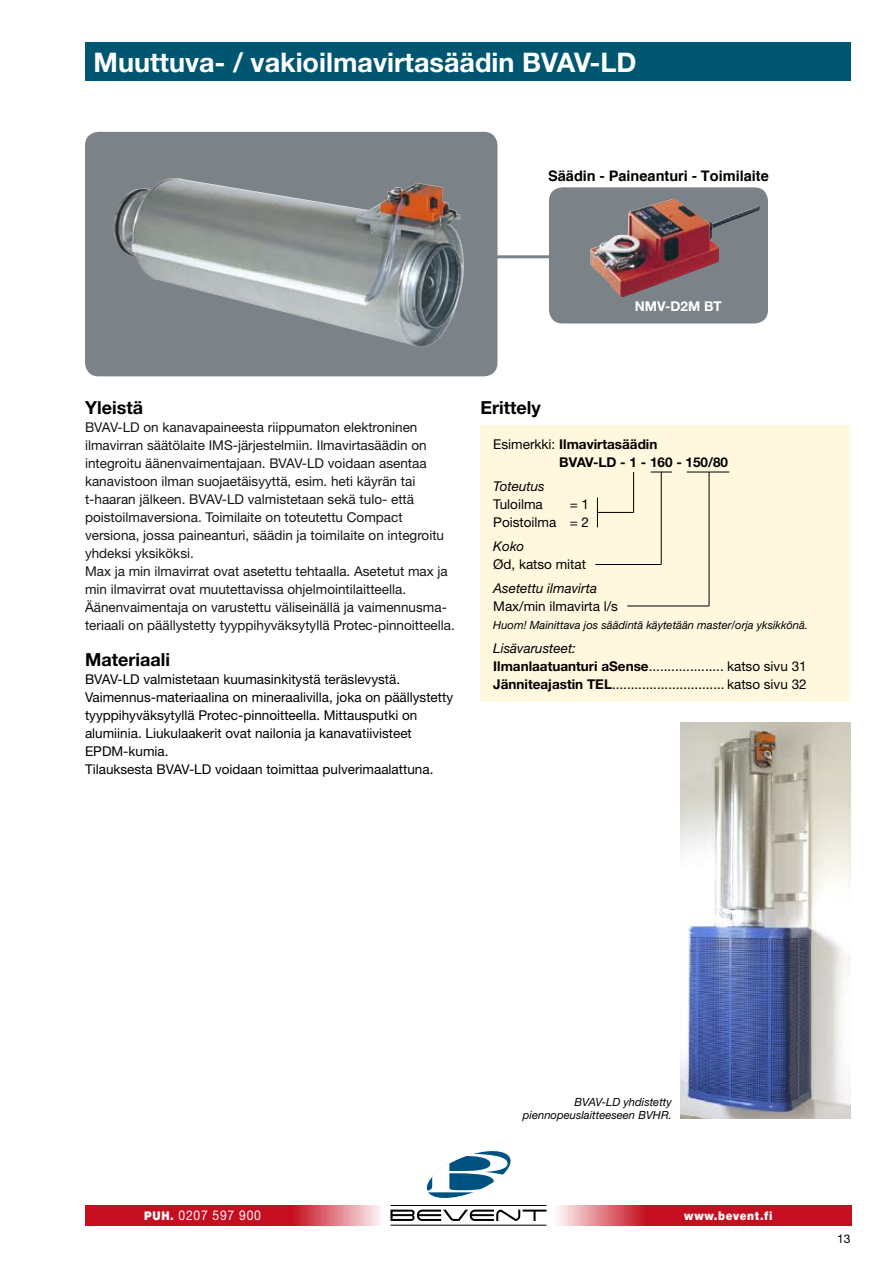
<style>
.page{position:relative;width:893px;height:1263px;background:#fff}
.page>*{position:absolute;margin:0;border:0;box-sizing:border-box;transform-origin:0 0}
.t1{font:700 27px "Helvetica Neue";color:#fff}
.t2{font:700 18px "Helvetica Neue";color:#000}
.t3{font:700 14.55px "Helvetica";color:#000}
.t4{font:13.5px/18px "Helvetica Neue";color:#181512}
.t5{font:13.5px/18px "Helvetica Neue";color:#000}
.t6{font:700 13.5px/18px "Helvetica Neue";color:#000}
.t7{font:italic 13.5px "Helvetica Neue";color:#000}
.t8{font:13.5px "Helvetica Neue";letter-spacing:.06em;color:#fff;scale:.9 1}
.t9{font:700 13.5px "Helvetica Neue";color:#fff}
.t10{font:900 12px "Helvetica Neue";letter-spacing:.06em;color:#fff;scale:.9 1}
.t11{font:12px "Helvetica Neue";color:#000}
.t12{font:italic 11.25px/13.5px "Helvetica Neue";color:#000;text-align:right}
.s1{font-weight:400}
.s2{font-style:italic}
.s3{font-weight:700}
.s4{font-weight:900;font-size:12px}
</style>
<div class="page">
<div style="left:85px;top:43px;width:765px;height:38px;background:#005570"></div>
<svg style="left:86px;top:1205px;width:294px;height:20px;background:#cd303e"></svg>
<svg style="left:558px;top:1205px;width:293px;height:20px;background:#cd303e"></svg>
<svg style="left:426px;top:1150px;width:85px;height:49px"></svg>
<svg style="left:390px;top:1209px;width:156px;height:12px"></svg>
<hr style="left:390px;top:1225px;width:156px;height:1px;background:#000">
<hr style="left:390px;top:1205px;width:156px;height:1px;background:#000">
<div style="left:85px;top:132px;width:412px;height:244px;background:#7b8388;border-radius:14px"></div>
<img style="left:113px;top:178px;width:351px;height:170px">
<img style="left:680px;top:723px;width:170px;height:395px">
<div style="left:480px;top:425px;width:370px;height:277px;background:#fff7de"></div>
<svg style="left:651px;top:472px;width:21px;height:1px"></svg>
<hr style="left:687px;top:472px;width:42px;height:1px;background:#000">
<hr style="left:595px;top:564px;width:66px;height:1px;background:#000">
<hr style="left:661px;top:472px;width:1px;height:92px;background:#000">
<hr style="left:627px;top:606px;width:82px;height:1px;background:#000">
<hr style="left:709px;top:472px;width:1px;height:134px;background:#000">
<hr style="left:597px;top:497px;width:1px;height:30px;background:#000">
<hr style="left:597px;top:512px;width:37px;height:1px;background:#000">
<hr style="left:633px;top:472px;width:1px;height:40px;background:#000">
<hr style="left:496px;top:255px;width:55px;height:3px;background:#7b8388">
<div style="left:549px;top:187px;width:219px;height:136px;background:#7b8388;border-radius:14px"></div>
<img style="left:590px;top:199px;width:170px;height:98px">
<h1 class="t1" style="left:94px;top:46px;width:545px">Muuttuva- / vakioilmavirtasäädin BVAV-LD</h1>
<p class="t3" style="left:548px;top:167px;width:222px">Säädin - Paineanturi - Toimilaite</p>
<p class="t9" style="left:635px;top:297px;width:88px">NMV-D2M BT</p>
<h2 class="t2" style="left:85px;top:396px;width:59px">Yleistä</h2>
<p class="t4" style="left:85px;top:418px;width:371px">BVAV-LD on kanavapaineesta riippumaton elektroninen ilmavirran säätölaite I MS-järjestelmiin. I lmavirtasäädin on integroitu äänenvaimentajaan. BVAV-LD voidaan asentaa kanavistoon ilman suojaetäisyyttä, esim. heti käyrän tai t-haaran jälkeen. BVAV-LD valmistetaan sekä tulo- että poistoilmaversiona. Toimilaite on toteutettu Compact versiona, jossa paineanturi, säädin ja toimilaite on integroitu yhdeksi yksiköksi.<br>Max ja min ilmavirrat ovat asetettu tehtaalla. Asetetut max ja min ilmavirrat ovat muutettavissa ohjelmointilaitteella.<br>Äänenvaimentaja on varustettu väliseinällä ja vaimennusma&shy;teriaali on päällystetty tyyppihyväksytyllä Protec-pinnoitteella.</p>
<h2 class="t2" style="left:85px;top:648px;width:86px">Materiaali</h2>
<p class="t5" style="left:85px;top:670px;width:370px">BVAV-LD valmistetaan kuumasinkitystä teräslevystä.<br>Vaimennus-materiaalina on mineraalivilla, joka on päällystetty tyyppihyväksytyllä Protec-pinnoitteella. Mittausputki on alumiinia. Liukulaakerit ovat nailonia ja kanavatiivisteet EPDM-kumia.<br>Tilauksesta BVAV-LD voidaan toimittaa pulverimaalattuna.</p>
<h2 class="t2" style="left:480px;top:396px;width:62px">Erittely</h2>
<p class="t6" style="left:559px;top:434px;width:170px;text-indent:-66px"><span class="s1">Esimerkki:</span> Ilmavirtasäädin<br>BVAV-LD - 1 - 160 - 150/80</p>
<p class="t7" style="left:493px;top:478px;width:53px">Toteutus</p>
<p class="t5" style="left:493px;top:495px;width:51px">Tuloilma</p>
<p class="t5" style="left:493px;top:495px;width:97px;text-align:right">= 1<br>Poistoilma = 2</p>
<p class="t7" style="left:493px;top:538px;width:32px">Koko</p>
<p class="t5" style="left:493px;top:555px;width:94px">Ød, katso mitat</p>
<p class="t7" style="left:493px;top:580px;width:105px">Asetettu ilmavirta</p>
<p class="t5" style="left:493px;top:597px;width:126px">Max/min ilmavirta l/s</p>
<p class="t12" style="left:493px;top:618px;width:316px">Huom! Mainittava jos säädintä käytetään master/orja yksikkönä.</p>
<p class="t5" style="left:493px;top:639px;width:315px"><span class="s2">Lisävarusteet:<br></span><span class="s3">Ilmanlaatuanturi aSense</span>.................... katso sivu 31<br><span class="s3">Jänniteajastin TEL</span>.............................. katso sivu 32</p>
<p class="t12" style="left:523px;top:1095px;width:150px">BVAV-LD yhdistetty piennopeuslaitteeseen BVHR.</p>
<p class="t8" style="left:144px;top:1207px;width:131px"><span class="s4">PUH.</span> 0207 597 900</p>
<p class="t10" style="left:684px;top:1209px;width:99px">www.bevent.fi</p>
<p class="t11" style="left:837px;top:1231px;width:15px">13</p>
</div>
